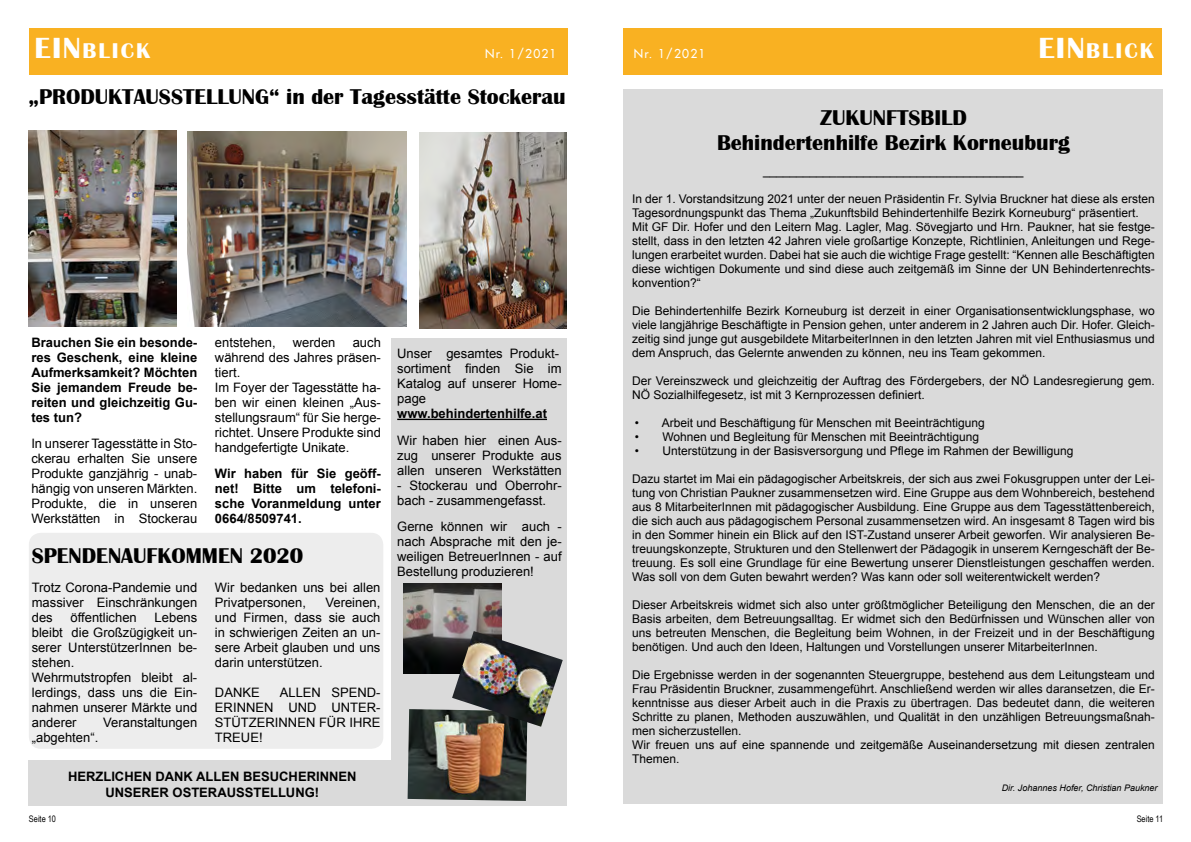
<style>
.page{position:relative;width:1191px;height:842px;background:#fff}
.page>*{position:absolute;margin:0;border:0;box-sizing:border-box;transform-origin:0 0}
.t1{font:700 22px/25px "Britannic";color:#000;text-align:center}
.t2{font:700 22px "Britannic";letter-spacing:.1em;color:#fff}
.t3{font:13px/15px "Arial";color:#000;text-align:justify}
.t4{font:700 13px/15px "Arial";color:#000;text-align:justify}
.t5{font:12px/14px "Arial";color:#000}
.t6{font:12px "Futura LT";letter-spacing:.1em;color:#fff}
.t7{font:italic 9px "Arial";color:#000}
.t8{font:9px "Arial Narrow";color:#000}
.s1{font-size:30px}
</style>
<div class="page">
<div style="left:29px;top:29px;width:538px;height:46px;background:#f9b122"></div>
<div style="left:623px;top:29px;width:539px;height:46px;background:#f9b122"></div>
<img style="left:188px;top:132px;width:218px;height:194px">
<img style="left:419px;top:132px;width:148px;height:196px">
<img style="left:29px;top:131px;width:147px;height:195px">
<div style="left:391px;top:338px;width:176px;height:468px;background:#dadada"></div>
<hr style="left:397px;top:419px;width:150px;height:1px;background:#000">
<div style="left:623px;top:89px;width:540px;height:715px;background:#dadada"></div>
<img style="left:403px;top:584px;width:98px;height:89px">
<div style="left:29px;top:533px;width:354px;height:216px;background:#ededed;border-radius:12px"></div>
<img style="left:407px;top:709px;width:120px;height:92px">
<img style="left:452px;top:631px;width:111px;height:96px">
<div style="left:28px;top:761px;width:368px;height:45px;background:#dadada"></div>
<h1 class="t2" style="left:35px;top:38px;width:117px"><span class="s1">EIN</span>BLICK</h1>
<p class="t6" style="left:485px;top:45px;width:73px">Nr. 1/2021</p>
<p class="t6" style="left:634px;top:45px;width:73px">Nr. 1/2021</p>
<h1 class="t2" style="left:1038px;top:38px;width:117px"><span class="s1">EIN</span>BLICK</h1>
<h1 class="t1" style="left:29px;top:85px;width:538px">„PRODUKTAUSSTELLUNG“ in der Tagesstätte Stockerau</h1>
<p class="t4" style="left:31px;top:336px;width:167px">Brauchen Sie ein besonde&shy;res Geschenk, eine kleine Aufmerksamkeit? Möchten Sie jemandem Freude be&shy;reiten und gleichzeitig Gu&shy;tes tun?</p>
<p class="t3" style="left:31px;top:436px;width:167px">In unserer Tagesstätte in Sto&shy;ckerau erhalten Sie unsere Produkte ganzjährig - unab&shy;hängig von unseren Märkten.<br>Produkte, die in unseren Werkstätten in Stockerau</p>
<p class="t3" style="left:215px;top:335px;width:167px;text-align:left;text-indent:138px">auch während des Jahres präsen&shy;tiert.<br>Im Foyer der Tagesstätte ha&shy;ben wir einen kleinen „Aus&shy;stellungsraum“ für Sie herge&shy;richtet. Unsere Produkte sind handgefertigte Unikate.</p>
<p class="t4" style="left:215px;top:467px;width:167px">Wir haben für Sie geöff&shy;net! Bitte um telefoni&shy;sche Voranmeldung unter 0664/8509741.</p>
<p class="t3" style="left:215px;top:335px;width:62px">entstehen,</p>
<p class="t3" style="left:293px;top:335px;width:44px">werden</p>
<h1 class="t1" style="left:32px;top:543px;width:273px">SPENDENAUFKOMMEN 2020</h1>
<p class="t3" style="left:32px;top:580px;width:167px">Trotz Corona-Pandemie und massiver Einschränkungen des</p>
<p class="t3" style="left:215px;top:580px;width:167px">Wir bedanken uns bei allen<br>Privatpersonen,</p>
<p class="t3" style="left:215px;top:595px;width:167px;text-indent:110px">Vereinen, und Firmen, dass sie auch in schwierigen Zeiten an un&shy;sere Arbeit glauben und uns darin unterstützen.</p>
<p class="t3" style="left:215px;top:685px;width:46px">DANKE</p>
<p class="t3" style="left:71px;top:610px;width:68px">öffentlichen</p>
<p class="t3" style="left:32px;top:610px;width:167px;text-align:left;text-indent:123px">Lebens bleibt die Großzügigkeit un&shy;serer UnterstützerInnen be&shy;stehen.<br>Wehrmutstropfen bleibt al&shy;lerdings, dass uns die Ein&shy;nahmen unserer Märkte und anderer</p>
<p class="t3" style="left:215px;top:685px;width:167px;text-indent:65px">ALLEN SPEND-ERINNEN UND UNTER-STÜTZERINNEN FÜR IHRE TREUE!</p>
<p class="t4" style="left:68px;top:769px;width:290px;line-height:16px;text-align:center">HERZLICHEN DANK ALLEN BESUCHERINNEN<br>UNSERER OSTERAUSSTELLUNG!</p>
<p class="t3" style="left:103px;top:715px;width:95px">Veranstaltungen</p>
<p class="t3" style="left:32px;top:730px;width:68px">„abgehten“.</p>
<p class="t3" style="left:397px;top:346px;width:166px;text-align:left">Unser gesamtes Produkt&shy;sortiment finden Sie im<br>Katalog auf unserer Home&shy;page</p>
<p class="t4" style="left:397px;top:406px;width:151px">www.behindertenhilfe.at</p>
<p class="t3" style="left:397px;top:433px;width:166px">Wir haben hier einen Aus&shy;zug unserer Produkte aus allen unseren Werkstätten</p>
<p class="t3" style="left:397px;top:478px;width:166px">- Stockerau und Oberrohr&shy;bach - zusammengefasst.</p>
<p class="t3" style="left:397px;top:519px;width:166px">Gerne können wir auch - nach Absprache mit den je&shy;weiligen BetreuerInnen - auf Bestellung produzieren!</p>
<h1 class="t1" style="left:717px;top:106px;width:354px">ZUKUNFTSBILD<br>Behindertenhilfe Bezirk Korneuburg</h1>
<p class="t5" style="left:763px;top:164px;width:262px">_______________________________________</p>
<p class="t5" style="left:632px;top:192px;width:524px">In der 1. Vorstandsitzung 2021 unter der neuen Präsidentin Fr. Sylvia Bruckner hat diese als ersten Tagesordnungspunkt das Thema „Zukunftsbild Behindertenhilfe Bezirk Korneuburg“ präsentiert.<br>Mit GF Dir. Hofer und den Leitern Mag. Lagler, Mag. Sövegjarto und Hrn. Paukner, hat sie festge&shy;stellt, dass in den letzten 42 Jahren viele großartige Konzepte, Richtlinien, Anleitungen und Rege&shy;lungen erarbeitet wurden. Dabei hat sie auch die wichtige Frage gestellt: “Kennen alle Beschäftigten diese wichtigen Dokumente und sind diese auch zeitgemäß im Sinne der UN Behindertenrechts&shy;konvention?“</p>
<p class="t5" style="left:632px;top:304px;width:524px;text-align:justify">Die Behindertenhilfe Bezirk Korneuburg ist derzeit in einer Organisationsentwicklungsphase, wo viele langjährige Beschäftigte in Pension gehen, unter anderem in 2 Jahren auch Dir. Hofer. Gleich&shy;zeitig sind junge gut ausgebildete MitarbeiterInnen in den letzten Jahren mit viel Enthusiasmus und dem Anspruch, das Gelernte anwenden zu können, neu ins Team gekommen.</p>
<p class="t5" style="left:632px;top:374px;width:524px">Der Vereinszweck und gleichzeitig der Auftrag des Fördergebers, der NÖ Landesregierung gem.<br>NÖ Sozialhilfegesetz, ist mit 3 Kernprozessen definiert.</p>
<p class="t5" style="left:635px;top:416px;width:351px">• Arbeit und Beschäftigung für Menschen mit Beeinträchtigung</p>
<p class="t5" style="left:635px;top:430px;width:346px">• Wohnen und Begleitung für Menschen mit Beeinträchtigung</p>
<p class="t5" style="left:635px;top:444px;width:440px">• Unterstützung in der Basisversorgung und Pflege im Rahmen der Bewilligung</p>
<p class="t5" style="left:632px;top:472px;width:524px;text-align:justify">Dazu startet im Mai ein pädagogischer Arbeitskreis, der sich aus zwei Fokusgruppen unter der Lei&shy;tung von Christian Paukner zusammensetzen wird. Eine Gruppe aus dem Wohnbereich, bestehend aus 8 MitarbeiterInnen mit pädagogischer Ausbildung. Eine Gruppe aus dem Tagesstättenbereich, die sich auch aus pädagogischem Personal zusammensetzen wird. An insgesamt 8 Tagen wird bis in den Sommer hinein ein Blick auf den IST-Zustand unserer Arbeit geworfen. Wir analysieren Be&shy;treuungskonzepte, Strukturen und den Stellenwert der Pädagogik in unserem Kerngeschäft der Be&shy;treuung. Es soll eine Grundlage für eine Bewertung unserer Dienstleistungen geschaffen werden.<br>Was soll von dem Guten bewahrt werden? Was kann oder soll weiterentwickelt werden?</p>
<p class="t5" style="left:632px;top:598px;width:524px;text-align:justify">Dieser Arbeitskreis widmet sich also unter größtmöglicher Beteiligung den Menschen, die an der Basis arbeiten, dem Betreuungsalltag. Er widmet sich den Bedürfnissen und Wünschen aller von uns betreuten Menschen, die Begleitung beim Wohnen, in der Freizeit und in der Beschäftigung benötigen. Und auch den Ideen, Haltungen und Vorstellungen unserer MitarbeiterInnen.</p>
<p class="t5" style="left:632px;top:668px;width:524px">Die Ergebnisse werden in der sogenannten Steuergruppe, bestehend aus dem Leitungsteam und Frau Präsidentin Bruckner, zusammengeführt. Anschließend werden wir alles daransetzen, die Er&shy;kenntnisse aus dieser Arbeit auch in die Praxis zu übertragen. Das bedeutet dann, die weiteren Schritte zu planen, Methoden auszuwählen, und Qualität in den unzähligen Betreuungsmaßnah&shy;men sicherzustellen.<br>Wir freuen uns auf eine spannende und zeitgemäße Auseinandersetzung mit diesen zentralen Themen.</p>
<p class="t7" style="left:1001px;top:782px;width:157px">Dir. Johannes Hofer, Christian Paukner</p>
<p class="t8" style="left:29px;top:812px;width:29px">Seite 10</p>
<p class="t8" style="left:1136px;top:812px;width:28px">Seite 11</p>
</div>
